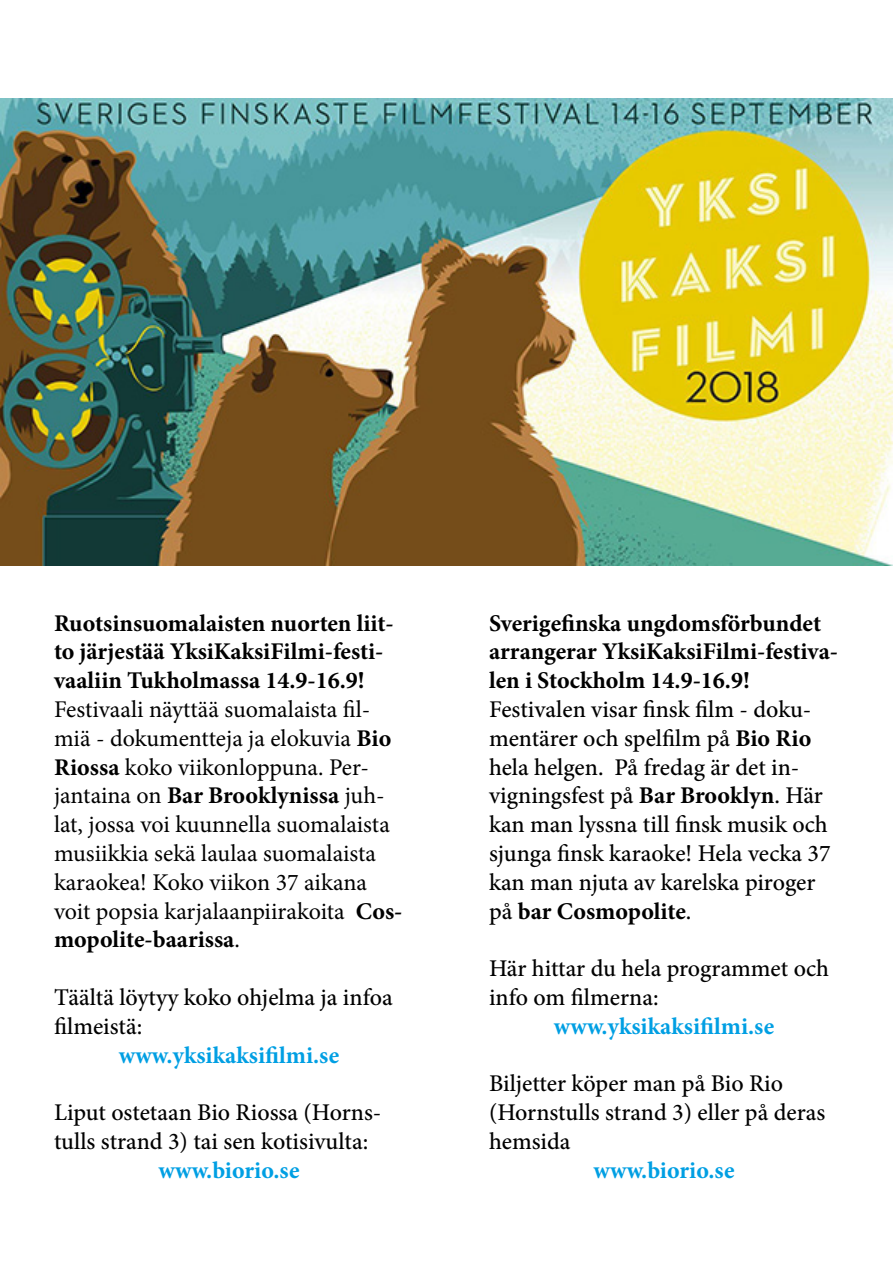
<style>
.page{position:relative;width:893px;height:1263px;background:#fff}
.page>*{position:absolute;margin:0;border:0;box-sizing:border-box;transform-origin:0 0}
.t1{font:500 24px/28.8px "Minion Pro";color:#000}
.t2{font:24px/28.8px "Minion Pro";color:#000}
.t3{font:700 24px/28.8px "Minion Pro";color:#000}
.t4{font:700 24px "Minion Pro";letter-spacing:.005em;color:#009fe3}
.s1{font-weight:700}
</style>
<div class="page">
<img style="left:0;top:99px;width:893px;height:466px">
<p class="t3" style="left:54px;top:608px;width:341px">Ruotsinsuomalaisten nuorten liit&shy;to järjestää YksiKaksiFilmi-festi&shy;vaaliin Tukholmassa 14.9-16.9!</p>
<p class="t2" style="left:54px;top:695px;width:350px">Festivaali näyttää suomalaista fil&shy;miä - dokumentteja ja elokuvia <span class="s1">Bio Riossa</span> koko viikonloppuna. Per&shy;jantaina on <span class="s1">Bar Brooklynissa</span> juh&shy;lat, jossa voi kuunnella suomalaista musiikkia sekä laulaa suomalaista karaokea! Koko viikon 37 aikana voit popsia karjalaanpiirakoita <span class="s1">Cos&shy;mopolite-baarissa</span>.</p>
<p class="t1" style="left:54px;top:983px;width:340px">Täältä löytyy koko ohjelma ja infoa filmeistä:</p>
<p class="t4" style="left:119px;top:1038px;width:222px">www.yksikaksifilmi.se</p>
<p class="t1" style="left:54px;top:1098px;width:329px">Liput ostetaan Bio Riossa (Horns&shy;tulls strand 3) tai sen kotisivulta:</p>
<p class="t4" style="left:158px;top:1153px;width:143px">www.biorio.se</p>
<p class="t3" style="left:489px;top:608px;width:351px">Sverigefinska ungdomsförbundet arrangerar YksiKaksiFilmi-festiva&shy;len i Stockholm 14.9-16.9!</p>
<p class="t1" style="left:489px;top:695px;width:343px">Festivalen visar finsk film - doku&shy;mentärer och spelfilm på <span class="s1">Bio Rio </span>hela helgen. På fredag är det in&shy;vigningsfest på <span class="s1">Bar Brooklyn</span>. Här kan man lyssna till finsk musik och sjunga finsk karaoke! Hela vecka 37 kan man njuta av karelska piroger på <span class="s1">bar Cosmopolite</span>.</p>
<p class="t1" style="left:489px;top:954px;width:342px">Här hittar du hela programmet och info om filmerna:</p>
<p class="t4" style="left:554px;top:1009px;width:222px">www.yksikaksifilmi.se</p>
<p class="t1" style="left:489px;top:1069px;width:338px">Biljetter köper man på Bio Rio (Hornstulls strand 3) eller på deras hemsida</p>
<p class="t4" style="left:593px;top:1153px;width:143px">www.biorio.se</p>
</div>
